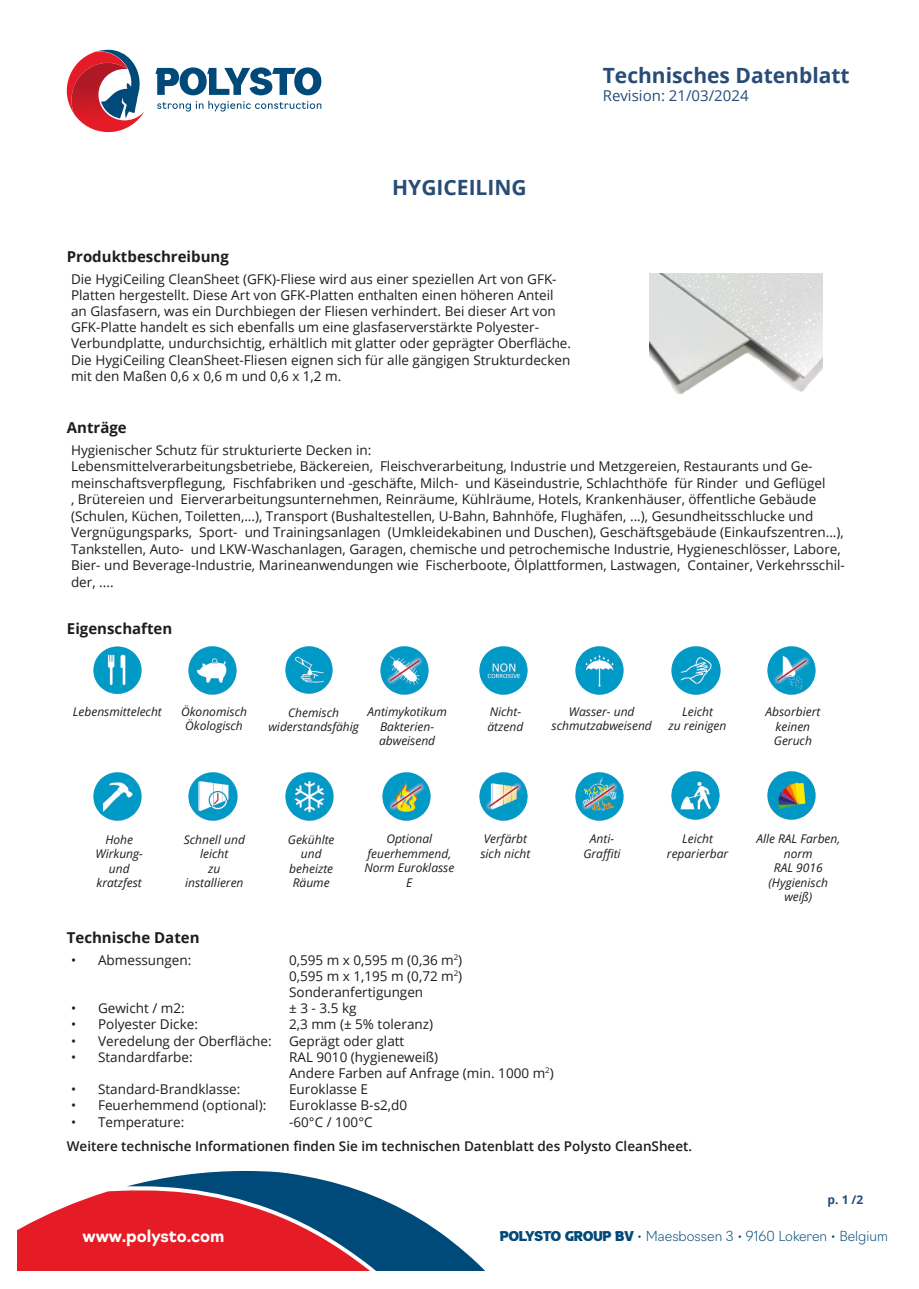
<style>
.page{position:relative;width:919px;height:1289px;background:#fff}
.page>*{position:absolute;margin:0;border:0;box-sizing:border-box;transform-origin:0 0}
.t1{font:700 21px "Open Sans";color:#284c78}
.t2{font:700 16.5px "Navigo";color:#fff}
.t3{font:700 15px "Open Sans";color:#1d1d1b}
.t4{font:15px "Open Sans";color:#284c78}
.t5{font:13.5px/16.5px "Open Sans";color:#1d1d1b}
.t6{font:600 13.5px "Open Sans";color:#1d1d1b}
.t7{font:200 13.5px "Navigo";color:#004978}
.t8{font:italic 12px/14.4px "Open Sans";color:#1d1d1b;text-align:center}
.t9{font:700 12px "Open Sans";color:#284c78}
.s1{font-family:"a Black Lives";font-weight:400}
</style>
<div class="page">
<svg style="left:17px;top:1170px;width:468px;height:100px"></svg>
<svg style="left:155px;top:67px;width:166px;height:28px"></svg>
<svg style="left:67px;top:50px;width:77px;height:82px"></svg>
<svg style="left:157px;top:101px;width:164px;height:11px"></svg>
<img style="left:649px;top:273px;width:173px;height:120px">
<img style="left:93px;top:646px;width:49px;height:48px">
<img style="left:767px;top:646px;width:49px;height:49px">
<img style="left:479px;top:646px;width:49px;height:49px">
<img style="left:285px;top:646px;width:48px;height:48px">
<img style="left:575px;top:646px;width:49px;height:49px">
<img style="left:380px;top:646px;width:49px;height:49px">
<img style="left:671px;top:646px;width:50px;height:49px">
<img style="left:188px;top:646px;width:49px;height:49px">
<img style="left:382px;top:772px;width:49px;height:49px">
<img style="left:479px;top:772px;width:49px;height:49px">
<img style="left:767px;top:771px;width:49px;height:49px">
<img style="left:93px;top:772px;width:49px;height:49px">
<img style="left:188px;top:772px;width:50px;height:49px">
<img style="left:285px;top:772px;width:49px;height:49px">
<img style="left:575px;top:772px;width:49px;height:49px">
<img style="left:671px;top:771px;width:49px;height:49px">
<p class="t1" style="left:392px;top:172px;width:136px">HYGICEILING</p>
<h1 class="t1" style="left:602px;top:60px;width:248px">Technisches Datenblatt</h1>
<p class="t4" style="left:602px;top:85px;width:147px">Revision: 21/03/2024</p>
<p class="t3" style="left:67px;top:246px;width:163px">Produktbeschreibung</p>
<p class="t5" style="left:71px;top:270px;width:501px">Die HygiCeiling CleanSheet (GFK)-Fliese wird aus einer speziellen Art von GFK-Platten hergestellt. Diese Art von GFK-Platten enthalten einen höheren Anteil an Glasfasern, was ein Durchbiegen der Fliesen verhindert. Bei dieser Art von GFK-Platte handelt es sich ebenfalls um eine glasfaserverstärkte Polyester-Verbundplatte, undurchsichtig, erhältlich mit glatter oder geprägter Oberfläche.</p>
<p class="t5" style="left:71px;top:351px;width:500px">Die HygiCeiling CleanSheet-Fliesen eignen sich für alle gängigen Strukturdecken mit den Maßen 0,6 x 0,6 m und 0,6 x 1,2 m.</p>
<p class="t3" style="left:67px;top:417px;width:61px">Anträge</p>
<p class="t5" style="left:71px;top:441px;width:775px">Hygienischer Schutz für strukturierte Decken in:<br>Lebensmittelverarbeitungsbetriebe, Bäckereien, Fleischverarbeitung, Industrie und Metzgereien, Restaurants und Ge&shy;meinschaftsverpflegung, Fischfabriken und -geschäfte, Milch- und Käseindustrie, Schlachthöfe für Rinder und Geflügel<br>, Brütereien und Eierverarbeitungsunternehmen, Reinräume, Kühlräume, Hotels, Krankenhäuser, öffentliche Gebäude (Schulen, Küchen, Toiletten,...), Transport (Bushaltestellen, U-Bahn, Bahnhöfe, Flughäfen, ...), Gesundheitsschlucke und Vergnügungsparks, Sport- und Trainingsanlagen (Umkleidekabinen und Duschen), Geschäftsgebäude (Einkaufszentren...), Tankstellen, Auto- und LKW-Waschanlagen, Garagen, chemische und petrochemische Industrie, Hygieneschlösser, Labore, Bier- und Beverage-Industrie, Marineanwendungen wie Fischerboote, Ölplattformen, Lastwagen, Container, Verkehrsschil&shy;der, ....</p>
<p class="t3" style="left:67px;top:618px;width:107px">Eigenschaften</p>
<p class="t8" style="left:181px;top:704px;width:67px">Ökonomisch<br>Ökologisch</p>
<p class="t8" style="left:367px;top:704px;width:81px">Antimykotikum<br>Bakterien-</p>
<p class="t8" style="left:379px;top:733px;width:58px">abweisend</p>
<p class="t8" style="left:73px;top:704px;width:90px">Lebensmittelecht</p>
<p class="t8" style="left:288px;top:705px;width:52px">Chemisch</p>
<p class="t8" style="left:268px;top:719px;width:92px">widerstandsfähig</p>
<p class="t8" style="left:487px;top:704px;width:37px;text-align:left">Nicht&shy;ätzend</p>
<p class="t8" style="left:569px;top:703px;width:67px">Wasser- und</p>
<p class="t8" style="left:551px;top:718px;width:102px">schmutzabweisend</p>
<p class="t8" style="left:682px;top:704px;width:32px">Leicht</p>
<p class="t8" style="left:668px;top:718px;width:59px">zu reinigen</p>
<p class="t8" style="left:765px;top:704px;width:56px">Absorbiert keinen<br>Geruch</p>
<p class="t8" style="left:95px;top:831px;width:49px">Hohe<br>Wirkung-</p>
<p class="t8" style="left:109px;top:860px;width:22px">und</p>
<p class="t8" style="left:96px;top:875px;width:47px">kratzfest</p>
<p class="t8" style="left:184px;top:832px;width:63px">Schnell und leicht</p>
<p class="t8" style="left:185px;top:860px;width:60px">zu installieren</p>
<p class="t8" style="left:480px;top:831px;width:51px;text-align:left">Verfärbt sich nicht</p>
<p class="t8" style="left:756px;top:831px;width:85px">Alle RAL Farben,</p>
<p class="t8" style="left:288px;top:832px;width:48px">Gekühlte und beheizte<br>Räume</p>
<p class="t8" style="left:364px;top:831px;width:91px">Optional feuerhemmend,<br>Norm Euroklasse<br>E</p>
<p class="t8" style="left:583px;top:831px;width:39px">Anti-<br>Graffiti</p>
<p class="t8" style="left:667px;top:831px;width:63px">Leicht reparierbar</p>
<p class="t8" style="left:783px;top:846px;width:30px">norm</p>
<p class="t8" style="left:768px;top:860px;width:61px">RAL 9016 (Hygienisch weiß)</p>
<p class="t3" style="left:67px;top:926px;width:134px">Technische Daten</p>
<p class="t5" style="left:71px;top:951px;width:122px">• Abmessungen:</p>
<p class="t5" style="left:71px;top:999px;width:115px">• Gewicht / m2:</p>
<p class="t5" style="left:71px;top:1015px;width:128px">• Polyester Dicke:</p>
<p class="t5" style="left:71px;top:1032px;width:202px">• Veredelung der Oberfläche:</p>
<p class="t5" style="left:71px;top:1048px;width:123px">• Standardfarbe:</p>
<p class="t5" style="left:71px;top:1080px;width:171px">• Standard-Brandklasse:</p>
<p class="t5" style="left:71px;top:1096px;width:197px">• Feuerhemmend (optional):</p>
<p class="t5" style="left:71px;top:1113px;width:115px">• Temperature:</p>
<p class="t5" style="left:289px;top:951px;width:175px">0,595 m x 0,595 m (0,36 m<sup>2</sup>)</p>
<p class="t5" style="left:289px;top:967px;width:175px">0,595 m x 1,195 m (0,72 m<sup>2</sup>)</p>
<p class="t5" style="left:289px;top:983px;width:136px">Sonderanfertigungen</p>
<p class="t5" style="left:289px;top:999px;width:69px">± 3 - 3.5 kg</p>
<p class="t5" style="left:289px;top:1015px;width:145px">2,3 mm (± 5% toleranz)</p>
<p class="t5" style="left:289px;top:1032px;width:117px">Geprägt oder glatt</p>
<p class="t5" style="left:289px;top:1048px;width:151px">RAL 9010 (hygieneweiß)</p>
<p class="t5" style="left:289px;top:1064px;width:266px">Andere Farben auf Anfrage (min. 1000 m<sup>2</sup>)</p>
<p class="t5" style="left:289px;top:1080px;width:80px">Euroklasse E</p>
<p class="t5" style="left:289px;top:1096px;width:119px">Euroklasse B-s2,d0</p>
<p class="t5" style="left:289px;top:1113px;width:85px">-60°C / 100°C</p>
<p class="t6" style="left:67px;top:1136px;width:627px">Weitere technische Informationen finden Sie im technischen Datenblatt des Polysto CleanSheet.</p>
<p class="t9" style="left:827px;top:1190px;width:37px">p. 1 /2</p>
<p class="t2" style="left:82px;top:1222px;width:144px">www.polysto.com</p>
<p class="t7" style="left:500px;top:1225px;width:389px"><span class="s1">POLYSTO GROUP BV</span> • Maesbossen 3 • 9160 Lokeren • Belgium</p>
</div>
